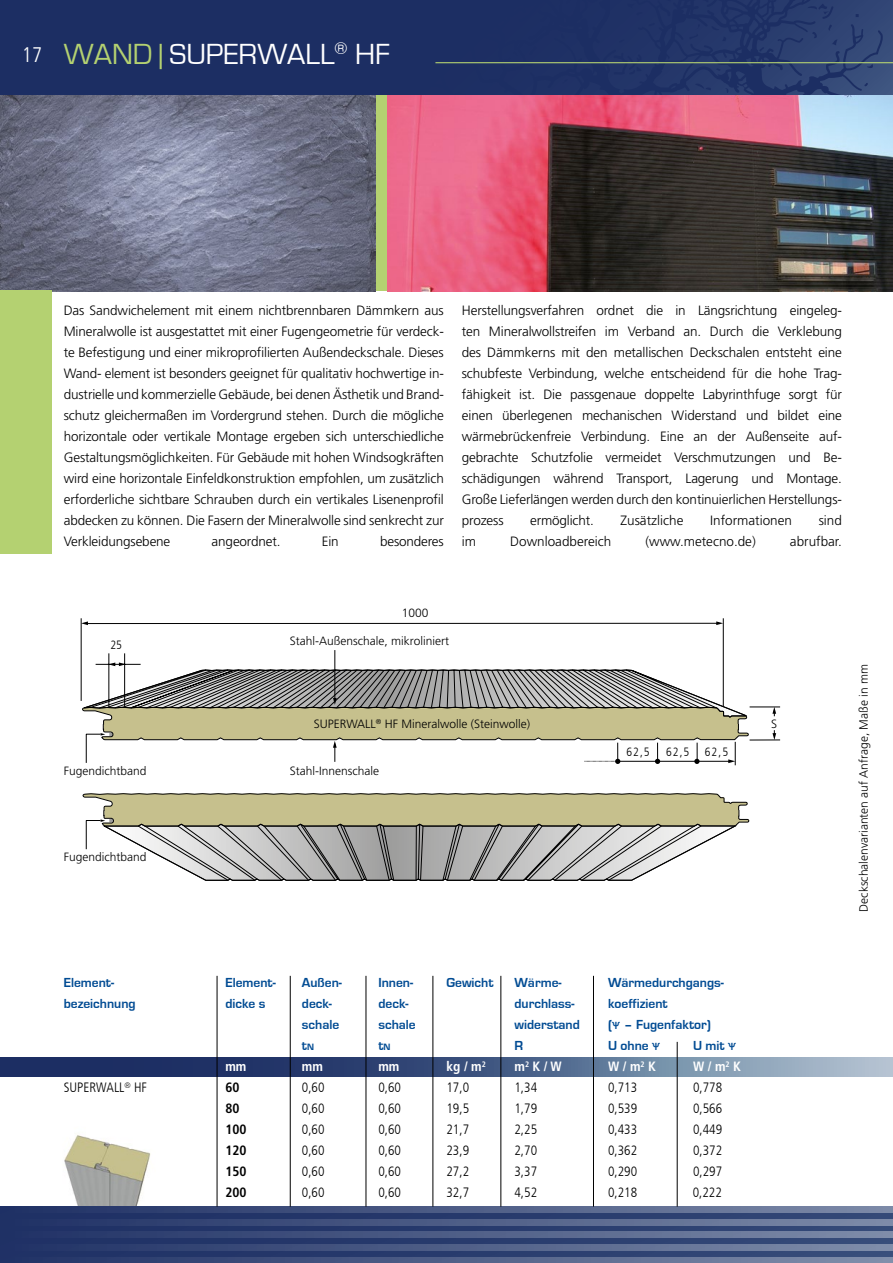
<style>
.page{position:relative;width:893px;height:1263px;background:#fff}
.page>*{position:absolute;margin:0;border:0;box-sizing:border-box;transform-origin:0 0}
.t1{font:30px "Eurostile";color:#fff}
.t2{font:300 condensed 21px "Frutiger LT";color:#fff}
.t3{font:300 13.5px/21px "Frutiger LT Pro";letter-spacing:-.01em;color:#000;text-align:justify}
.t4{font:300 condensed 13.5px "Frutiger LT";color:#000}
.t5{font:700 13.5px "Eurostile";color:#004b93}
.t6{font:700 condensed 13.5px "Frutiger LT Std";color:#fff}
.t7{font:700 condensed 13.5px "Frutiger LT Std";color:#000}
.t8{font:700 13.5px "Eurostile";color:#004b93}
.t9{font:300 12px "Frutiger LT Pro";color:#000}
.t10{font:300 condensed 12px "Frutiger LT";letter-spacing:.09em;color:#000}
.s1{color:#b4d171}
.s2{font-family:"Lucida Grande";font-weight:400}
.s3{font-size:9.45px}
.s4{font-style:inherit}
</style>
<div class="page">
<img style="left:64px;top:1135px;width:87px;height:71px">
<svg style="left:16px;top:0;width:877px;height:96px;background:#213266"></svg>
<svg style="left:0;top:1213px;width:893px;height:44px;background:#2c3f70"></svg>
<svg style="left:0;top:1206px;width:893px;height:7px;background:#4c5c85"></svg>
<svg style="left:0;top:1219px;width:893px;height:6px;background:#4d5c86"></svg>
<svg style="left:0;top:1232px;width:893px;height:6px;background:#4e5d86"></svg>
<svg style="left:0;top:1244px;width:893px;height:6px;background:#4e5e87"></svg>
<svg style="left:0;top:1257px;width:893px;height:6px;background:#4f5f87"></svg>
<img style="left:0;top:96px;width:376px;height:195px">
<img style="left:387px;top:96px;width:505px;height:195px">
<svg style="left:0;top:1057px;width:893px;height:20px;background:#4c6088"></svg>
<hr style="left:217px;top:976px;width:1px;height:230px;background:#000">
<hr style="left:290px;top:976px;width:1px;height:230px;background:#000">
<hr style="left:366px;top:976px;width:1px;height:230px;background:#000">
<hr style="left:433px;top:976px;width:1px;height:230px;background:#000">
<hr style="left:501px;top:976px;width:1px;height:230px;background:#000">
<hr style="left:593px;top:976px;width:1px;height:230px;background:#000">
<hr style="left:677px;top:1042px;width:1px;height:164px;background:#000">
<div style="left:0;top:290px;width:51px;height:264px;background:#b4d171"></div>
<hr style="left:435px;top:62px;width:458px;height:1px;background:#b4d171">
<svg style="left:82px;top:793px;width:667px;height:88px"></svg>
<hr style="left:86px;top:623px;width:633px;height:1px;background:#000">
<hr style="left:723px;top:618px;width:1px;height:88px;background:#000">
<hr style="left:81px;top:618px;width:1px;height:83px;background:#000">
<svg style="left:716px;top:621px;width:7px;height:4px"></svg>
<svg style="left:81px;top:621px;width:7px;height:4px"></svg>
<hr style="left:750px;top:740px;width:30px;height:1px;background:#000">
<hr style="left:750px;top:707px;width:30px;height:1px;background:#000">
<svg style="left:772px;top:707px;width:4px;height:9px"></svg>
<svg style="left:772px;top:730px;width:4px;height:10px"></svg>
<hr style="left:335px;top:650px;width:1px;height:51px;background:#000">
<hr style="left:124px;top:653px;width:1px;height:54px;background:#000">
<hr style="left:109px;top:653px;width:1px;height:54px;background:#000">
<svg style="left:82px;top:662px;width:667px;height:103px"></svg>
<h2 class="t2" style="left:22px;top:43px;width:22px">17</h2>
<h1 class="t1" style="left:64px;top:38px;width:328px"><span class="s1">WAND |</span> SUPERWALL<sup>®</sup> HF</h1>
<p class="t3" style="left:64px;top:300px;width:382px">Das Sandwichelement mit einem nichtbrennbaren Dämmkern aus Mineralwolle ist ausgestattet mit einer Fugengeometrie für verdeck&shy;te Befestigung und einer mikroprofilierten Außendeckschale. Dieses Wand- element ist besonders geeignet für qualitativ hochwertige in&shy;dustrielle und kommerzielle Gebäude, bei denen Ästhetik und Brand&shy;schutz gleichermaßen im Vordergrund stehen. Durch die mögliche horizontale oder vertikale Montage ergeben sich unterschiedliche Gestaltungsmöglichkeiten. Für Gebäude mit hohen Windsogkräften wird eine horizontale Einfeldkonstruktion empfohlen, um zusätzlich erforderliche sichtbare Schrauben durch ein vertikales Lisenenprofil abdecken zu können. Die Fasern der Mineralwolle sind senkrecht zur Verkleidungsebene</p>
<p class="t3" style="left:212px;top:531px;width:70px">angeordnet.</p>
<p class="t3" style="left:322px;top:531px;width:18px">Ein</p>
<p class="t3" style="left:380px;top:531px;width:65px">besonderes</p>
<p class="t3" style="left:462px;top:300px;width:382px">Herstellungsverfahren ordnet die in Längsrichtung eingeleg&shy;ten Mineralwollstreifen im Verband an. Durch die Verklebung des Dämmkerns mit den metallischen Deckschalen entsteht eine schubfeste Verbindung, welche entscheidend für die hohe Trag&shy;fähigkeit ist. Die passgenaue doppelte Labyrinthfuge sorgt für einen überlegenen mechanischen Widerstand und bildet eine wärmebrückenfreie Verbindung. Eine an der Außenseite auf&shy;gebrachte Schutzfolie vermeidet Verschmutzungen und Be&shy;schädigungen während Transport, Lagerung und Montage.<br>Große Lieferlängen werden durch den kontinuierlichen Herstellungs&shy;prozess</p>
<p class="t3" style="left:530px;top:510px;width:65px">ermöglicht.</p>
<p class="t3" style="left:620px;top:510px;width:64px">Zusätzliche</p>
<p class="t3" style="left:710px;top:510px;width:83px">Informationen</p>
<p class="t3" style="left:819px;top:510px;width:25px">sind</p>
<p class="t3" style="left:462px;top:531px;width:16px">im</p>
<p class="t3" style="left:510px;top:531px;width:103px">Downloadbereich</p>
<p class="t3" style="left:645px;top:531px;width:112px">(www.metecno.de)</p>
<p class="t3" style="left:790px;top:531px;width:54px">abrufbar.</p>
<p class="t10" style="left:111px;top:638px;width:13px">25</p>
<p class="t9" style="left:402px;top:606px;width:28px">1000</p>
<p class="t9" style="left:290px;top:634px;width:161px">Stahl-Außenschale, mikroliniert</p>
<p class="t9" style="left:314px;top:717px;width:218px">SUPERWALL<sup>®</sup> HF Mineralwolle (Steinwolle)</p>
<p class="t9" style="left:64px;top:763px;width:84px">Fugendichtband</p>
<p class="t9" style="left:290px;top:764px;width:91px">Stahl-Innenschale</p>
<p class="t9" style="left:64px;top:850px;width:84px">Fugendichtband</p>
<p class="t10" style="left:626px;top:745px;width:25px">62,5</p>
<p class="t10" style="left:666px;top:745px;width:25px">62,5</p>
<p class="t10" style="left:705px;top:745px;width:25px">62,5</p>
<p class="t9" style="left:771px;top:717px;width:7px">S</p>
<p class="t9" style="left:857px;top:912px;width:249px;rotate:-90deg">Deckschalenvarianten auf Anfrage, Maße in mm</p>
<p class="t5" style="left:64px;top:975px;width:52px">Element-</p>
<p class="t5" style="left:225px;top:975px;width:52px">Element-</p>
<p class="t5" style="left:302px;top:975px;width:41px">Außen-</p>
<p class="t5" style="left:378px;top:975px;width:36px">Innen-</p>
<p class="t5" style="left:446px;top:975px;width:49px">Gewicht</p>
<p class="t5" style="left:514px;top:975px;width:49px">Wärme-</p>
<p class="t5" style="left:608px;top:975px;width:117px">Wärmedurchgangs-</p>
<p class="t5" style="left:64px;top:996px;width:73px">bezeichnung</p>
<p class="t5" style="left:225px;top:996px;width:42px">dicke s</p>
<p class="t5" style="left:302px;top:996px;width:32px">deck-</p>
<p class="t5" style="left:378px;top:996px;width:32px">deck-</p>
<p class="t5" style="left:514px;top:996px;width:62px">durchlass-</p>
<p class="t5" style="left:608px;top:996px;width:61px">koeffizient</p>
<p class="t5" style="left:302px;top:1017px;width:39px">schale</p>
<p class="t5" style="left:378px;top:1017px;width:39px">schale</p>
<p class="t5" style="left:514px;top:1017px;width:67px">widerstand</p>
<p class="t5" style="left:608px;top:1017px;width:104px">(<span class="s2">ᴪ</span> – Fugenfaktor)</p>
<p class="t5" style="left:302px;top:1038px;width:14px">t<span class="s3">n</span></p>
<p class="t5" style="left:378px;top:1038px;width:14px">t<span class="s3">n</span></p>
<p class="t8" style="left:514px;top:1038px;width:10px">R</p>
<p class="t5" style="left:608px;top:1038px;width:53px"><span class="s4">U</span> ohne <span class="s2">ᴪ</span></p>
<p class="t5" style="left:693px;top:1038px;width:44px"><span class="s4">U</span> mit <span class="s2">ᴪ</span></p>
<p class="t6" style="left:225px;top:1058px;width:23px">mm</p>
<p class="t6" style="left:302px;top:1058px;width:23px">mm</p>
<p class="t6" style="left:378px;top:1058px;width:23px">mm</p>
<p class="t6" style="left:446px;top:1058px;width:41px">kg / m<sup>2</sup></p>
<p class="t6" style="left:514px;top:1058px;width:49px">m<sup>2</sup> K / W</p>
<p class="t6" style="left:608px;top:1058px;width:49px">W / m<sup>2</sup> K</p>
<p class="t6" style="left:693px;top:1058px;width:49px">W / m<sup>2</sup> K</p>
<p class="t4" style="left:64px;top:1080px;width:85px">SUPERWALL<sup>®</sup> HF</p>
<p class="t7" style="left:225px;top:1079px;width:16px">60</p>
<p class="t4" style="left:302px;top:1080px;width:24px">0,60</p>
<p class="t4" style="left:378px;top:1080px;width:24px">0,60</p>
<p class="t4" style="left:446px;top:1080px;width:24px">17,0</p>
<p class="t4" style="left:514px;top:1080px;width:24px">1,34</p>
<p class="t4" style="left:608px;top:1080px;width:31px">0,713</p>
<p class="t4" style="left:693px;top:1080px;width:31px">0,778</p>
<p class="t7" style="left:225px;top:1100px;width:16px">80</p>
<p class="t4" style="left:302px;top:1101px;width:24px">0,60</p>
<p class="t4" style="left:378px;top:1101px;width:24px">0,60</p>
<p class="t4" style="left:446px;top:1101px;width:24px">19,5</p>
<p class="t4" style="left:514px;top:1101px;width:24px">1,79</p>
<p class="t4" style="left:608px;top:1101px;width:31px">0,539</p>
<p class="t4" style="left:693px;top:1101px;width:31px">0,566</p>
<p class="t7" style="left:225px;top:1121px;width:23px">100</p>
<p class="t4" style="left:302px;top:1122px;width:24px">0,60</p>
<p class="t4" style="left:378px;top:1122px;width:24px">0,60</p>
<p class="t4" style="left:446px;top:1122px;width:24px">21,7</p>
<p class="t4" style="left:514px;top:1122px;width:24px">2,25</p>
<p class="t4" style="left:608px;top:1122px;width:31px">0,433</p>
<p class="t4" style="left:693px;top:1122px;width:31px">0,449</p>
<p class="t7" style="left:225px;top:1142px;width:23px">120</p>
<p class="t4" style="left:302px;top:1143px;width:24px">0,60</p>
<p class="t4" style="left:378px;top:1143px;width:24px">0,60</p>
<p class="t4" style="left:446px;top:1143px;width:24px">23,9</p>
<p class="t4" style="left:514px;top:1143px;width:24px">2,70</p>
<p class="t4" style="left:608px;top:1143px;width:31px">0,362</p>
<p class="t4" style="left:693px;top:1143px;width:31px">0,372</p>
<p class="t7" style="left:225px;top:1163px;width:23px">150</p>
<p class="t4" style="left:302px;top:1164px;width:24px">0,60</p>
<p class="t4" style="left:378px;top:1164px;width:24px">0,60</p>
<p class="t4" style="left:446px;top:1164px;width:24px">27,2</p>
<p class="t4" style="left:514px;top:1164px;width:24px">3,37</p>
<p class="t4" style="left:608px;top:1164px;width:31px">0,290</p>
<p class="t4" style="left:693px;top:1164px;width:31px">0,297</p>
<p class="t7" style="left:225px;top:1184px;width:23px">200</p>
<p class="t4" style="left:302px;top:1185px;width:24px">0,60</p>
<p class="t4" style="left:378px;top:1185px;width:24px">0,60</p>
<p class="t4" style="left:446px;top:1185px;width:24px">32,7</p>
<p class="t4" style="left:514px;top:1185px;width:24px">4,52</p>
<p class="t4" style="left:608px;top:1185px;width:31px">0,218</p>
<p class="t4" style="left:693px;top:1185px;width:31px">0,222</p>
</div>
